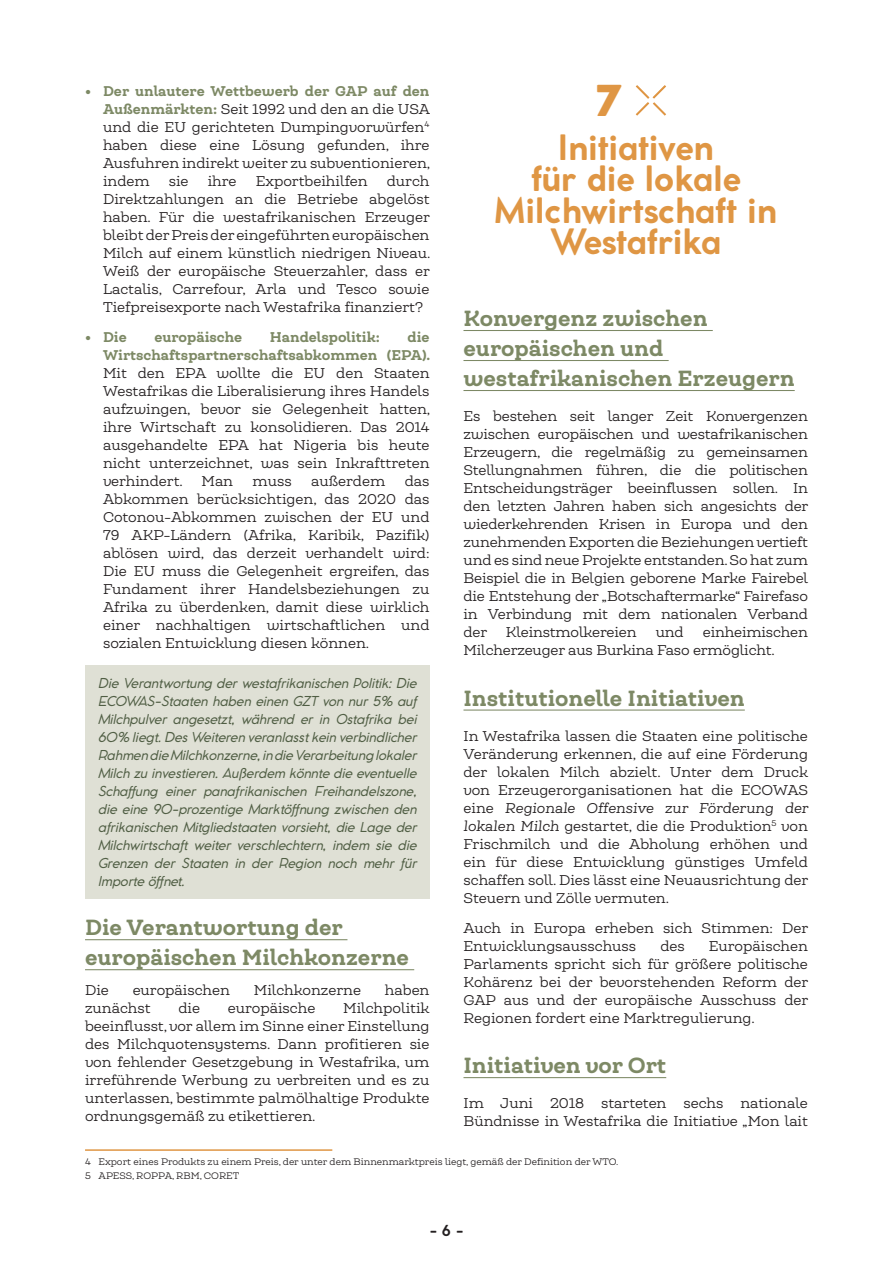
<style>
.page{position:relative;width:893px;height:1263px;background:#fff}
.page>*{position:absolute;margin:0;border:0;box-sizing:border-box;transform-origin:0 0}
.t1{font:800 42px "Cocomat";color:#df9644}
.t2{font:700 34.5px/31.5px "Cocomat";letter-spacing:-.01em;color:#df9644;text-align:center}
.t3{font:900 21px/30px "Queulat Alt Soft";color:#7d8965}
.t4{font:700 15px "Cocomat";color:#231f20}
.t5{font:13.5px/18px "Queulat Alt Soft";color:#231f20;text-align:justify}
.t6{font:italic 13.5px/18px "Cocomat";letter-spacing:-.02em;color:#505e44;text-align:justify}
.t7{font:900 13.5px/18px "Queulat Alt Soft";color:#7d8965;text-align:right}
.t8{font:9px/13.5px "Queulat Alt Soft";color:#231f20}
.s1{font-weight:900;color:#7d8965}
.s2{font-style:italic}
</style>
<div class="page">
<hr style="left:85px;top:939px;width:262px;height:1px;background:#7d8965">
<hr style="left:85px;top:969px;width:329px;height:1px;background:#7d8965">
<div style="left:85px;top:666px;width:344px;height:233px;background:#dfe0d5"></div>
<hr style="left:463px;top:330px;width:250px;height:1px;background:#7d8965">
<hr style="left:463px;top:360px;width:206px;height:1px;background:#7d8965">
<hr style="left:463px;top:390px;width:332px;height:1px;background:#7d8965">
<hr style="left:463px;top:709px;width:282px;height:2px;background:#7d8965">
<hr style="left:463px;top:1077px;width:203px;height:1px;background:#7d8965">
<hr style="left:85px;top:1149px;width:247px;height:2px;background:#df9644">
<svg style="left:635px;top:85px;width:31px;height:31px"></svg>
<h1 class="t1" style="left:595px;top:72px;width:28px">7</h1>
<h2 class="t2" style="left:494px;top:132px;width:284px">Initiativen<br>für die lokale<br>Milchwirtschaft in<br>Westafrika</h2>
<p class="t5" style="left:103px;top:81px;width:329px;text-indent:-18px"><span class="s1">• Der unlautere Wettbewerb der GAP auf den Außenmärkten:</span> Seit 1992 und den an die USA und die EU gerichteten Dumpingvorwürfen<sup>4 </sup>haben diese eine Lösung gefunden, ihre Ausfuhren indirekt weiter zu subventionieren, indem</p>
<p class="t5" style="left:103px;top:171px;width:329px;text-indent:284px">durch Direktzahlungen an die Betriebe abgelöst haben. Für die westafrikanischen Erzeuger bleibt der Preis der eingeführten europäischen Milch auf einem künstlich niedrigen Niveau.<br>Weiß der europäische Steuerzahler, dass er Lactalis, Carrefour, Arla und Tesco sowie Tiefpreisexporte nach Westafrika finanziert?</p>
<p class="t7" style="left:85px;top:328px;width:43px">• Die</p>
<p class="t7" style="left:154px;top:328px;width:89px">europäische</p>
<p class="t7" style="left:270px;top:328px;width:112px">Handelspolitik:</p>
<p class="t5" style="left:169px;top:171px;width:21px">sie</p>
<p class="t5" style="left:208px;top:171px;width:30px">ihre</p>
<p class="t5" style="left:256px;top:171px;width:113px">Exportbeihilfen</p>
<h3 class="t3" style="left:463px;top:303px;width:333px">Konvergenz zwischen europäischen und westafrikanischen Erzeugern</h3>
<p class="t5" style="left:463px;top:407px;width:346px">Es bestehen seit langer Zeit Konvergenzen zwischen europäischen und westafrikanischen Erzeugern, die regelmäßig zu gemeinsamen Stellungnahmen führen, die die politischen Entscheidungsträger beeinflussen sollen. In den letzten Jahren haben sich angesichts der wiederkehrenden Krisen in Europa und den zunehmenden Exporten die Beziehungen vertieft und es sind neue Projekte entstanden. So hat zum Beispiel die in Belgien geborene Marke Fairebel die Entstehung der „Botschaftermarke“ Fairefaso in Verbindung mit dem nationalen Verband der</p>
<p class="t7" style="left:103px;top:328px;width:329px">die<br>Wirtschaftspartnerschaftsabkommen (EPA).</p>
<p class="t5" style="left:103px;top:363px;width:329px">Mit den EPA wollte die EU den Staaten Westafrikas die Liberalisierung ihres Handels aufzwingen, bevor sie Gelegenheit hatten, ihre Wirtschaft zu konsolidieren. Das 2014 ausgehandelte EPA hat Nigeria bis heute nicht unterzeichnet, was sein Inkrafttreten verhindert.</p>
<p class="t5" style="left:103px;top:471px;width:328px;text-indent:302px">das Abkommen berücksichtigen, das 2020 das Cotonou-Abkommen zwischen der EU und 79 AKP-Ländern (Afrika, Karibik, Pazifik) ablösen wird, das derzeit verhandelt wird:<br>Die EU muss die Gelegenheit ergreifen, das Fundament ihrer Handelsbeziehungen zu Afrika zu überdenken, damit diese wirklich einer nachhaltigen wirtschaftlichen und sozialen Entwicklung diesen können.</p>
<p class="t6" style="left:98px;top:675px;width:320px">Die Verantwortung der westafrikanischen Politik: Die ECOWAS-Staaten haben einen GZT von nur 5% auf Milchpulver angesetzt, während er in Ostafrika bei 6O% liegt. Des Weiteren veranlasst kein verbindlicher Rahmen die Milchkonzerne, in die Verarbeitung lokaler Milch zu investieren. Außerdem könnte die eventuelle Schaffung einer panafrikanischen Freihandelszone, die eine 9O-prozentige Marktöffnung zwischen den afrikanischen Mitgliedstaaten vorsieht, die Lage der Milchwirtschaft weiter verschlechtern, indem sie die Grenzen der Staaten in der Region noch mehr für Importe öffnet.</p>
<h3 class="t3" style="left:85px;top:912px;width:325px">Die Verantwortung der europäischen Milchkonzerne</h3>
<p class="t5" style="left:85px;top:981px;width:25px">Die</p>
<p class="t5" style="left:133px;top:981px;width:99px">europäischen</p>
<p class="t5" style="left:254px;top:981px;width:109px">Milchkonzerne</p>
<p class="t5" style="left:385px;top:981px;width:46px">haben</p>
<p class="t5" style="left:85px;top:999px;width:67px">zunächst</p>
<p class="t5" style="left:178px;top:999px;width:23px">die</p>
<p class="t5" style="left:228px;top:999px;width:89px">europäische</p>
<p class="t5" style="left:201px;top:471px;width:33px">Man</p>
<p class="t5" style="left:253px;top:471px;width:41px">muss</p>
<p class="t5" style="left:311px;top:471px;width:76px">außerdem</p>
<p class="t5" style="left:463px;top:623px;width:346px;text-indent:239px">einheimischen<br>Milcherzeuger aus Burkina Faso ermöglicht.</p>
<h3 class="t3" style="left:463px;top:683px;width:283px">Institutionelle Initiativen</h3>
<p class="t5" style="left:463px;top:726px;width:346px">In Westafrika lassen die Staaten eine politische Veränderung erkennen, die auf eine Förderung der lokalen Milch abzielt. Unter dem Druck von Erzeugerorganisationen hat die ECOWAS eine <span class="s2">Regionale Offensive zur Förderung der lokalen Milch</span> gestartet, die die Produktion<sup>5</sup> von Frischmilch und die Abholung erhöhen und ein für diese Entwicklung günstiges Umfeld schaffen soll. Dies lässt eine Neuausrichtung der Steuern und Zölle vermuten.</p>
<p class="t5" style="left:463px;top:918px;width:346px">Auch in Europa erheben sich Stimmen: Der<br>Entwicklungsausschuss</p>
<p class="t5" style="left:506px;top:623px;width:132px">Kleinstmolkereien</p>
<p class="t5" style="left:656px;top:623px;width:29px">und</p>
<p class="t5" style="left:463px;top:936px;width:346px;text-indent:245px">Europäischen Parlaments spricht sich für größere politische Kohärenz bei der bevorstehenden Reform der GAP aus und der europäische Ausschuss der Regionen fordert eine Marktregulierung.</p>
<h3 class="t3" style="left:463px;top:1050px;width:204px">Initiativen vor Ort</h3>
<p class="t5" style="left:463px;top:1094px;width:71px">Im Juni</p>
<p class="t5" style="left:550px;top:1094px;width:36px">2018</p>
<p class="t5" style="left:601px;top:1094px;width:67px">starteten</p>
<p class="t5" style="left:683px;top:1094px;width:42px">sechs</p>
<p class="t5" style="left:660px;top:936px;width:26px">des</p>
<p class="t5" style="left:85px;top:999px;width:346px;text-indent:258px">Milchpolitik beeinflusst, vor allem im Sinne einer Einstellung des Milchquotensystems. Dann profitieren sie von fehlender Gesetzgebung in Westafrika, um irreführende Werbung zu verbreiten und es zu unterlassen, bestimmte palmölhaltige Produkte ordnungsgemäß zu etikettieren.</p>
<p class="t5" style="left:463px;top:1094px;width:346px;text-align:right">nationale<br>Bündnisse in Westafrika die Initiative „Mon lait</p>
<p class="t8" style="left:85px;top:1155px;width:535px">4 Export eines Produkts zu einem Preis, der unter dem Binnenmarktpreis liegt, gemäß der Definition der WTO.<br>5 APESS, ROPPA, RBM, CORET</p>
<p class="t4" style="left:429px;top:1220px;width:36px">- 6 -</p>
</div>
